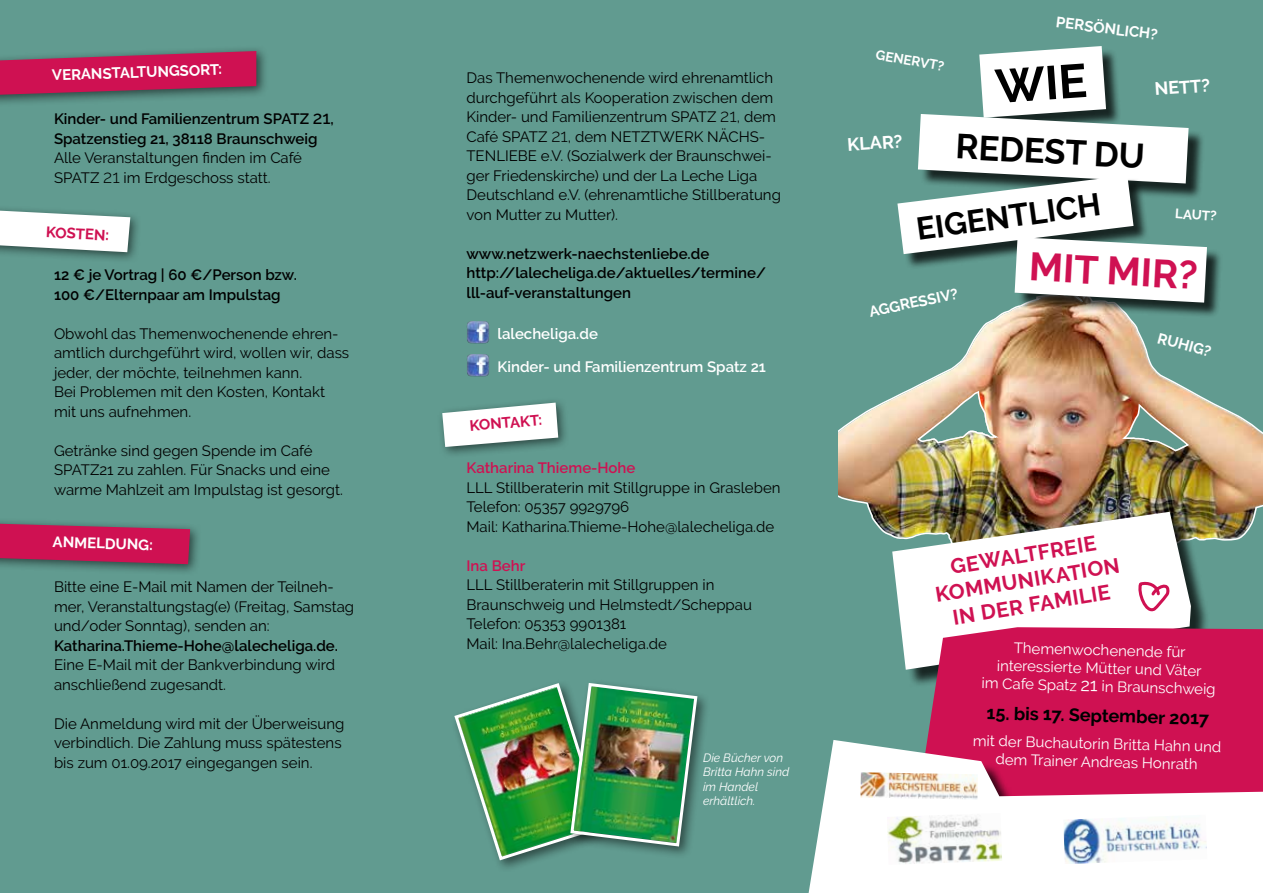
<style>
.page{position:relative;width:1263px;height:893px;background:#619b90}
.page>*{position:absolute;margin:0;border:0;box-sizing:border-box;transform-origin:0 0}
.t1{font:700 39.3px "Raleway";color:#cf1152}
.t2{font:700 34.65px "Raleway";color:#000}
.t3{font:700 31.5px "Raleway";color:#000}
.t4{font:700 21px/25.2px "Raleway";color:#cf1152;text-align:center}
.t5{font:700 18px "Raleway";color:#000}
.t6{font:700 18px "Raleway";color:#fff}
.t7{font:15px/19.5px "Raleway";color:#000}
.t8{font:600 15px/19.5px "Raleway";color:#000}
.t9{font:15px/18px "Raleway";color:#fff;text-align:center}
.t10{font:700 15px "Raleway";color:#fff}
.t11{font:600 15px "Raleway";color:#fff}
.t12{font:600 15px "Raleway";color:#cf1152}
.t13{font:700 15px "Raleway";color:#cf1152}
.t14{font:700 13.5px "Raleway";color:#fff}
.t15{font:italic 12px/14.4px "Raleway";color:#fff}
.s1{font-weight:500;font-size:18px}
.s2{font-weight:300;font-size:18px}
</style>
<div class="page">
<img style="left:838px;top:306px;width:425px;height:235px">
<div style="left:895px;top:514px;width:314px;height:174px;background:#000;opacity:.75"></div>
<img style="left:892px;top:512px;width:299px;height:158px">
<svg style="left:913px;top:627px;width:350px;height:113px;background:#cc1f5b"></svg>
<div style="left:1017px;top:239px;width:206px;height:80px;background:#000;opacity:.75"></div>
<svg style="left:1137px;top:581px;width:33px;height:37px"></svg>
<div style="left:0;top:45px;width:269px;height:64px;background:#000;opacity:.55"></div>
<svg style="left:0;top:51px;width:256px;height:44px;background:#b32859"></svg>
<div style="left:0;top:515px;width:202px;height:61px;background:#000;opacity:.55"></div>
<svg style="left:0;top:524px;width:190px;height:40px;background:#bc1f56"></svg>
<div style="left:0;top:194px;width:142px;height:70px;background:#000;opacity:.55"></div>
<svg style="left:0;top:211px;width:130px;height:41px;background:#e3eae8"></svg>
<div style="left:437px;top:397px;width:133px;height:62px;background:#000;opacity:.55"></div>
<svg style="left:442px;top:403px;width:116px;height:44px;background:#d6e1df"></svg>
<svg style="left:809px;top:740px;width:454px;height:153px;background:#e9b3c6"></svg>
<img style="left:860px;top:772px;width:118px;height:27px">
<img style="left:887px;top:813px;width:115px;height:52px">
<img style="left:1063px;top:815px;width:144px;height:49px">
<img style="left:467px;top:321px;width:22px;height:23px">
<img style="left:1262px;top:434px;width:1px;height:107px">
<div style="left:566px;top:679px;width:145px;height:180px;background:#000;opacity:.5"></div>
<img style="left:454px;top:681px;width:245px;height:181px">
<img style="left:467px;top:354px;width:22px;height:23px">
<svg style="left:897px;top:46px;width:310px;height:257px"></svg>
<svg style="left:1081px;top:680px;width:16px;height:11px"></svg>
<p class="t10" style="left:52px;top:66px;width:172px;rotate:-2deg">VERANSTALTUNGSORT:</p>
<p class="t8" style="left:54px;top:109px;width:281px">Kinder- und Familienzentrum SPATZ <span class="s1">21</span>,<br>Spatzenstieg 21, 38118 Braunschweig</p>
<p class="t7" style="left:54px;top:148px;width:250px">Alle Veranstaltungen finden im Café<br>SPATZ <span class="s2">21</span> im Erdgeschoss statt.</p>
<p class="t13" style="left:46px;top:223px;width:65px;rotate:3deg">KOSTEN:</p>
<p class="t8" style="left:54px;top:265px;width:244px">12 € je Vortrag | 60 €/Person bzw.<br>100 €/Elternpaar am Impulstag</p>
<p class="t7" style="left:54px;top:324px;width:297px">Obwohl das Themenwochenende ehren&shy;amtlich durchgeführt wird, wollen wir, dass jeder, der möchte, teilnehmen kann.<br>Bei Problemen mit den Kosten, Kontakt mit uns aufnehmen.</p>
<p class="t7" style="left:54px;top:441px;width:290px">Getränke sind gegen Spende im Café<br>SPATZ21 zu zahlen. Für Snacks und eine warme Mahlzeit am Impulstag ist gesorgt.</p>
<p class="t10" style="left:53px;top:533px;width:102px;rotate:2deg">ANMELDUNG:</p>
<p class="t7" style="left:54px;top:577px;width:302px">Bitte eine E-Mail mit Namen der Teilneh&shy;mer, Veranstaltungstag(e) (Freitag, Samstag und/oder Sonntag), senden an:</p>
<p class="t8" style="left:54px;top:636px;width:286px">Katharina.Thieme-Hohe@lalecheliga.de.</p>
<p class="t7" style="left:54px;top:655px;width:282px">Eine E-Mail mit der Bankverbindung wird anschließend zugesandt.</p>
<p class="t7" style="left:54px;top:714px;width:292px">Die Anmeldung wird mit der Überweisung verbindlich. Die Zahlung muss spätestens bis zum 01.09.2017 eingegangen sein.</p>
<p class="t7" style="left:466px;top:68px;width:316px">Das Themenwochenende wird ehrenamtlich durchgeführt als Kooperation zwischen dem Kinder- und Familienzentrum SPATZ <span class="s2">21</span>, dem Café SPATZ <span class="s2">21</span>, dem NETZTWERK NÄCHS-TENLIEBE e.V. (Sozialwerk der Braunschwei&shy;ger Friedenskirche) und der La Leche Liga Deutschland e.V. (ehrenamtliche Stillberatung von Mutter zu Mutter).</p>
<p class="t8" style="left:466px;top:244px;width:301px">www.netzwerk-naechstenliebe.de http://lalecheliga.de/aktuelles/termine/ lll-auf-veranstaltungen</p>
<p class="t11" style="left:497px;top:325px;width:102px">lalecheliga.de</p>
<p class="t11" style="left:497px;top:358px;width:270px">Kinder- und Familienzentrum Spatz 21</p>
<p class="t13" style="left:469px;top:417px;width:74px;rotate:-5deg">KONTAKT:</p>
<p class="t12" style="left:466px;top:459px;width:171px">Katharina Thieme-Hohe</p>
<p class="t7" style="left:466px;top:478px;width:316px">LLL Stillberaterin mit Stillgruppe in Grasleben<br>Telefon: 05357 9929796<br>Mail: Katharina.Thieme-Hohe@lalecheliga.de</p>
<p class="t12" style="left:466px;top:557px;width:60px">Ina Behr</p>
<p class="t7" style="left:466px;top:575px;width:287px">LLL Stillberaterin mit Stillgruppen in Braunschweig und Helmstedt/Scheppau Telefon: 05353 9901381<br>Mail: Ina.Behr@lalecheliga.de</p>
<p class="t15" style="left:703px;top:750px;width:88px">Die Bücher von<br>Britta Hahn sind im Handel erhältlich.</p>
<p class="t14" style="left:877px;top:47px;width:71px;rotate:10deg">GENERVT?</p>
<p class="t10" style="left:1057px;top:13px;width:104px;rotate:7deg">PERSÖNLICH?</p>
<p class="t6" style="left:1154px;top:79px;width:57px;rotate:-4deg">NETT?</p>
<h2 class="t2" style="left:957px;top:126px;width:191px;rotate:3deg">REDEST DU</h2>
<h3 class="t3" style="left:914px;top:212px;width:187px;rotate:-8deg">EIGENTLICH</h3>
<h1 class="t1" style="left:1030px;top:244px;width:170px;rotate:3deg">MIT MIR?</h1>
<p class="t6" style="left:847px;top:134px;width:57px;rotate:-4deg">KLAR?</p>
<p class="t14" style="left:1176px;top:206px;width:43px;rotate:4deg">LAUT?</p>
<p class="t10" style="left:867px;top:303px;width:92px;rotate:-12deg">AGGRESSIV?</p>
<p class="t10" style="left:1160px;top:329px;width:56px;rotate:15deg">RUHIG?</p>
<h3 class="t4" style="left:930px;top:557px;width:188px;rotate:-9deg">GEWALTFREIE<br>KOMMUNIKATION<br>IN DER FAMILIE</h3>
<p class="t9" style="left:1014px;top:638px;width:173px;rotate:2deg">Themenwochenende für</p>
<p class="t9" style="left:997px;top:656px;width:206px;rotate:2deg">interessierte Mütter und Väter</p>
<p class="t9" style="left:982px;top:674px;width:97px;rotate:2deg">im Cafe Spatz</p>
<p class="t9" style="left:1102px;top:677px;width:116px;rotate:2deg">in Braunschweig</p>
<p class="t5" style="left:987px;top:703px;width:224px;rotate:1deg">15. bis 17. September 2017</p>
<p class="t9" style="left:973px;top:730px;width:250px;rotate:2deg">mit der Buchautorin Britta Hahn und dem Trainer Andreas Honrath</p>
</div>
